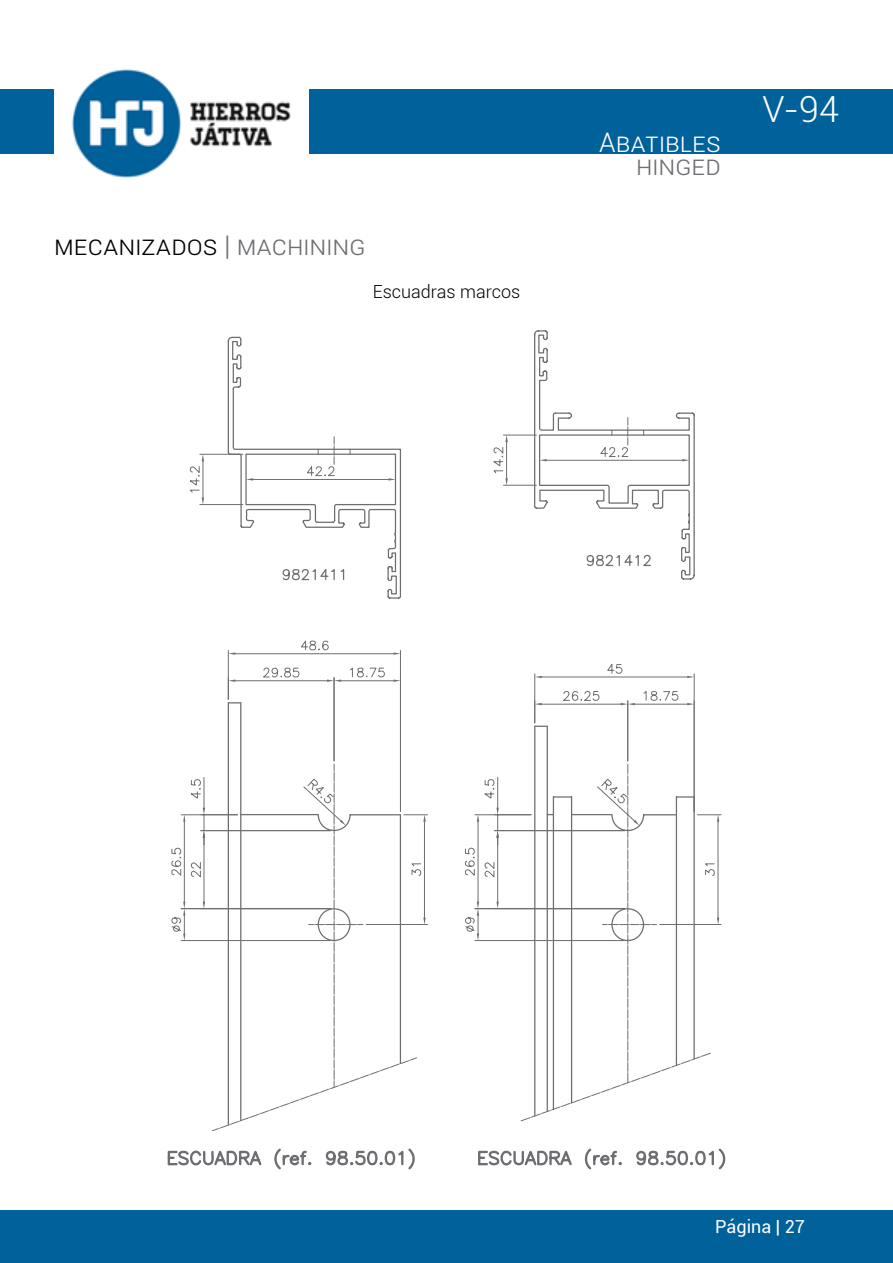
<style>
.page{position:relative;width:893px;height:1263px;background:#fff}
.page>*{position:absolute;margin:0;border:0;box-sizing:border-box;transform-origin:0 0}
.t1{font:300 36px "Roboto";color:#fff}
.t2{font:300 27px "Roboto";color:#000}
.t3{font:300 27px "Roboto";color:#fff}
.t4{font:300 27px "Roboto";color:#6d6e71}
.t5{font:300 18px "Roboto";color:#000}
.t6{font:18px "Roboto";color:#fff}
.s1{color:#6d6e71}
</style>
<div class="page">
<div style="left:0;top:89px;width:893px;height:65px;background:#00619b"></div>
<div style="left:0;top:1210px;width:893px;height:53px;background:#00619b"></div>
<img style="left:54px;top:69px;width:254px;height:109px">
<svg style="left:227px;top:336px;width:55px;height:192px"></svg>
<svg style="left:478px;top:1148px;width:248px;height:22px"></svg>
<svg style="left:171px;top:650px;width:111px;height:482px"></svg>
<svg style="left:167px;top:1148px;width:248px;height:22px"></svg>
<svg style="left:189px;top:417px;width:93px;height:88px"></svg>
<svg style="left:282px;top:330px;width:414px;height:780px"></svg>
<p class="t2" style="left:54px;top:227px;width:313px">Mecanizados <span class="s1">| Machining</span></p>
<p class="t5" style="left:373px;top:279px;width:149px">Escuadras marcos</p>
<p class="t3" style="left:599px;top:124px;width:123px">Abatibles</p>
<p class="t4" style="left:636px;top:147px;width:86px">Hinged</p>
<h1 class="t1" style="left:762px;top:84px;width:78px">V-94</h1>
<p class="t6" style="left:715px;top:1214px;width:91px">Página | 27</p>
</div>
